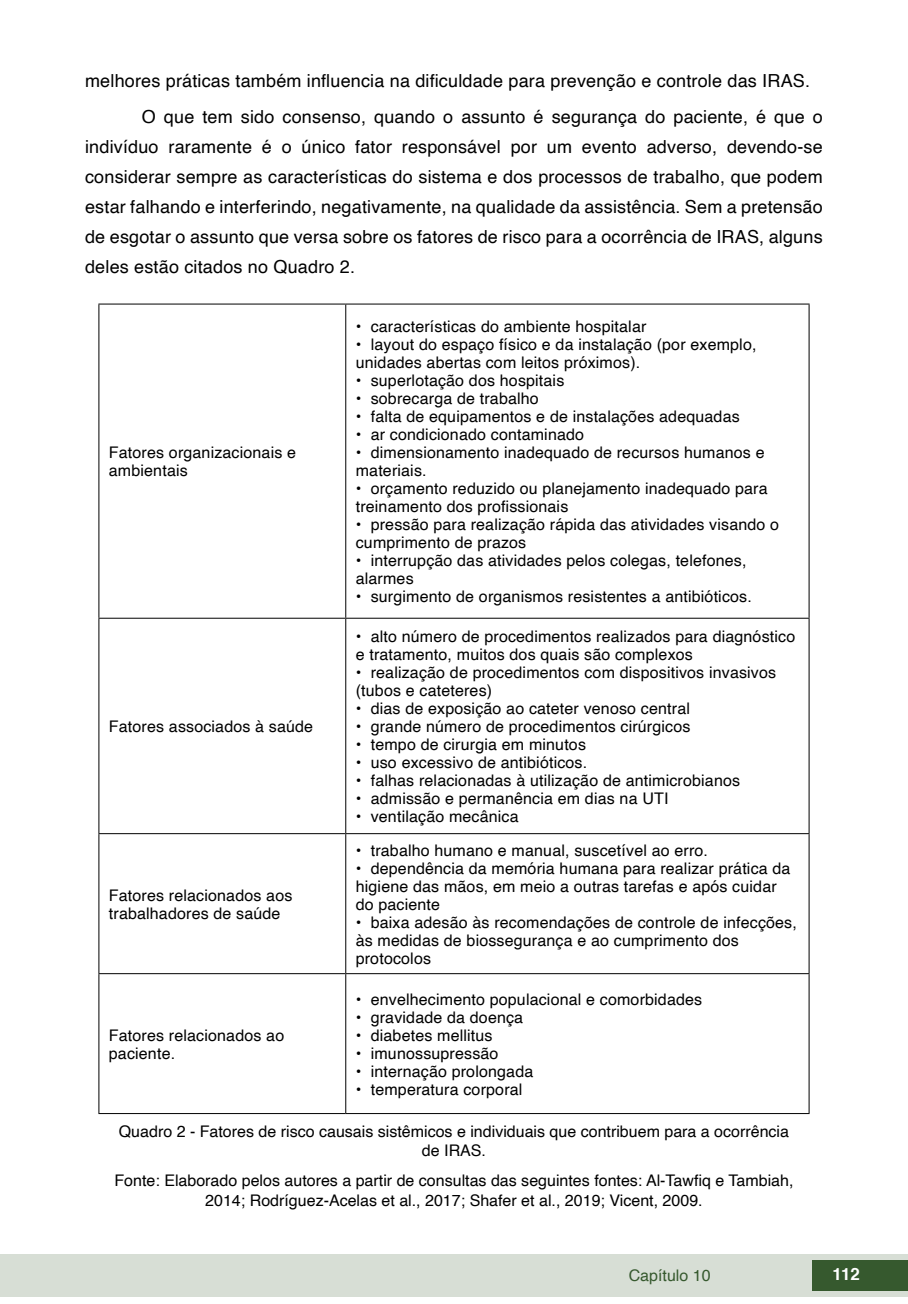
<style>
.page{position:relative;width:908px;height:1304px;background:#fff}
.page>*{position:absolute;margin:0;border:0;box-sizing:border-box;transform-origin:0 0}
.txt{font:18px/30px "Helvetica";letter-spacing:.01em;color:#000;text-align:justify}
.t1{font:700 16.8px "Helvetica";color:#fff}
.tab_txt{font:16px/18px "Helvetica";letter-spacing:.01em;color:#000}
.imagens_graf_tab{font:16px/19.2px "Helvetica";color:#000;text-align:center}
.t2{font:16px "Helvetica";color:#36592e}
</style>
<div class="page">
<div style="left:0;top:1254px;width:906px;height:43px;background:#d7ded5"></div>
<div style="left:812px;top:1261px;width:95px;height:30px;background:#36592e"></div>
<hr style="left:98px;top:304px;width:247px;height:1px;background:#000">
<hr style="left:98px;top:305px;width:1px;height:313px;background:#000">
<hr style="left:345px;top:304px;width:464px;height:1px;background:#000">
<hr style="left:345px;top:305px;width:1px;height:313px;background:#000">
<hr style="left:808px;top:305px;width:1px;height:313px;background:#000">
<hr style="left:98px;top:618px;width:247px;height:1px;background:#000">
<hr style="left:98px;top:619px;width:1px;height:214px;background:#000">
<hr style="left:345px;top:618px;width:464px;height:1px;background:#000">
<hr style="left:345px;top:619px;width:1px;height:214px;background:#000">
<hr style="left:808px;top:619px;width:1px;height:214px;background:#000">
<hr style="left:98px;top:833px;width:247px;height:1px;background:#000">
<hr style="left:98px;top:834px;width:1px;height:139px;background:#000">
<hr style="left:345px;top:833px;width:464px;height:1px;background:#000">
<hr style="left:345px;top:834px;width:1px;height:139px;background:#000">
<hr style="left:808px;top:834px;width:1px;height:139px;background:#000">
<hr style="left:98px;top:973px;width:247px;height:1px;background:#000">
<hr style="left:98px;top:974px;width:1px;height:139px;background:#000">
<hr style="left:345px;top:973px;width:464px;height:1px;background:#000">
<hr style="left:345px;top:974px;width:1px;height:139px;background:#000">
<hr style="left:808px;top:974px;width:1px;height:139px;background:#000">
<hr style="left:98px;top:1113px;width:247px;height:1px;background:#000">
<hr style="left:345px;top:1113px;width:464px;height:1px;background:#000">
<p class="txt" style="left:85px;top:66px;width:726px">melhores práticas também influencia na dificuldade para prevenção e controle das IRAS.</p>
<p class="txt" style="left:85px;top:102px;width:738px;text-indent:57px">O que tem sido consenso, quando o assunto é segurança do paciente, é que o indivíduo raramente é o único fator responsável por um evento adverso, devendo-se considerar sempre as características do sistema e dos processos de trabalho, que podem estar falhando e interferindo, negativamente, na qualidade da assistência. Sem a pretensão de esgotar o assunto que versa sobre os fatores de risco para a ocorrência de IRAS, alguns deles estão citados no Quadro 2.</p>
<p class="tab_txt" style="left:109px;top:444px;width:189px">Fatores organizacionais e ambientais</p>
<p class="tab_txt" style="left:109px;top:718px;width:206px">Fatores associados à saúde</p>
<p class="tab_txt" style="left:109px;top:887px;width:185px">Fatores relacionados aos trabalhadores de saúde</p>
<p class="tab_txt" style="left:355px;top:318px;width:292px">• características do ambiente hospitalar</p>
<p class="tab_txt" style="left:355px;top:336px;width:402px">• layout do espaço físico e da instalação (por exemplo, unidades abertas com leitos próximos).</p>
<p class="tab_txt" style="left:355px;top:372px;width:210px">• superlotação dos hospitais</p>
<p class="tab_txt" style="left:355px;top:390px;width:184px">• sobrecarga de trabalho</p>
<p class="tab_txt" style="left:355px;top:408px;width:385px">• falta de equipamentos e de instalações adequadas</p>
<p class="tab_txt" style="left:355px;top:426px;width:230px">• ar condicionado contaminado</p>
<p class="tab_txt" style="left:355px;top:444px;width:410px">• dimensionamento inadequado de recursos humanos e materiais.</p>
<p class="tab_txt" style="left:355px;top:480px;width:413px">• orçamento reduzido ou planejamento inadequado para treinamento dos profissionais</p>
<p class="tab_txt" style="left:355px;top:516px;width:424px">• pressão para realização rápida das atividades visando o cumprimento de prazos</p>
<p class="tab_txt" style="left:355px;top:552px;width:392px">• interrupção das atividades pelos colegas, telefones, alarmes</p>
<p class="tab_txt" style="left:355px;top:588px;width:397px">• surgimento de organismos resistentes a antibióticos.</p>
<p class="tab_txt" style="left:355px;top:628px;width:441px">• alto número de procedimentos realizados para diagnóstico e tratamento, muitos dos quais são complexos</p>
<p class="tab_txt" style="left:355px;top:664px;width:422px">• realização de procedimentos com dispositivos invasivos (tubos e cateteres)</p>
<p class="tab_txt" style="left:355px;top:700px;width:335px">• dias de exposição ao cateter venoso central</p>
<p class="tab_txt" style="left:355px;top:718px;width:336px">• grande número de procedimentos cirúrgicos</p>
<p class="tab_txt" style="left:355px;top:736px;width:232px">• tempo de cirurgia em minutos</p>
<p class="tab_txt" style="left:355px;top:754px;width:233px">• uso excessivo de antibióticos.</p>
<p class="tab_txt" style="left:355px;top:772px;width:386px">• falhas relacionadas à utilização de antimicrobianos</p>
<p class="tab_txt" style="left:355px;top:790px;width:314px">• admissão e permanência em dias na UTI</p>
<p class="tab_txt" style="left:355px;top:808px;width:164px">• ventilação mecânica</p>
<p class="tab_txt" style="left:355px;top:841px;width:353px">• trabalho humano e manual, suscetível ao erro.</p>
<p class="tab_txt" style="left:355px;top:859px;width:436px">• dependência da memória humana para realizar prática da higiene das mãos, em meio a outras tarefas e após cuidar do paciente</p>
<p class="tab_txt" style="left:355px;top:913px;width:442px">• baixa adesão às recomendações de controle de infecções, às medidas de biossegurança e ao cumprimento dos protocolos</p>
<p class="tab_txt" style="left:355px;top:990px;width:348px">• envelhecimento populacional e comorbidades</p>
<p class="tab_txt" style="left:355px;top:1008px;width:169px">• gravidade da doença</p>
<p class="tab_txt" style="left:355px;top:1026px;width:138px">• diabetes mellitus</p>
<p class="tab_txt" style="left:355px;top:1044px;width:144px">• imunossupressão</p>
<p class="tab_txt" style="left:355px;top:1062px;width:179px">• internação prolongada</p>
<p class="tab_txt" style="left:355px;top:1080px;width:168px">• temperatura corporal</p>
<p class="imagens_graf_tab" style="left:119px;top:1122px;width:671px">Quadro 2 - Fatores de risco causais sistêmicos e individuais que contribuem para a ocorrência de IRAS.</p>
<p class="imagens_graf_tab" style="left:114px;top:1172px;width:680px">Fonte: Elaborado pelos autores a partir de consultas das seguintes fontes: Al-Tawfiq e Tambiah,<br>2014; Rodríguez-Acelas et al., 2017; Shafer et al., 2019; Vicent, 2009.</p>
<p class="tab_txt" style="left:109px;top:1026px;width:177px">Fatores relacionados ao paciente.</p>
<p class="t2" style="left:628px;top:1263px;width:83px">Capítulo 10</p>
<p class="t1" style="left:832px;top:1261px;width:29px">112</p>
</div>
